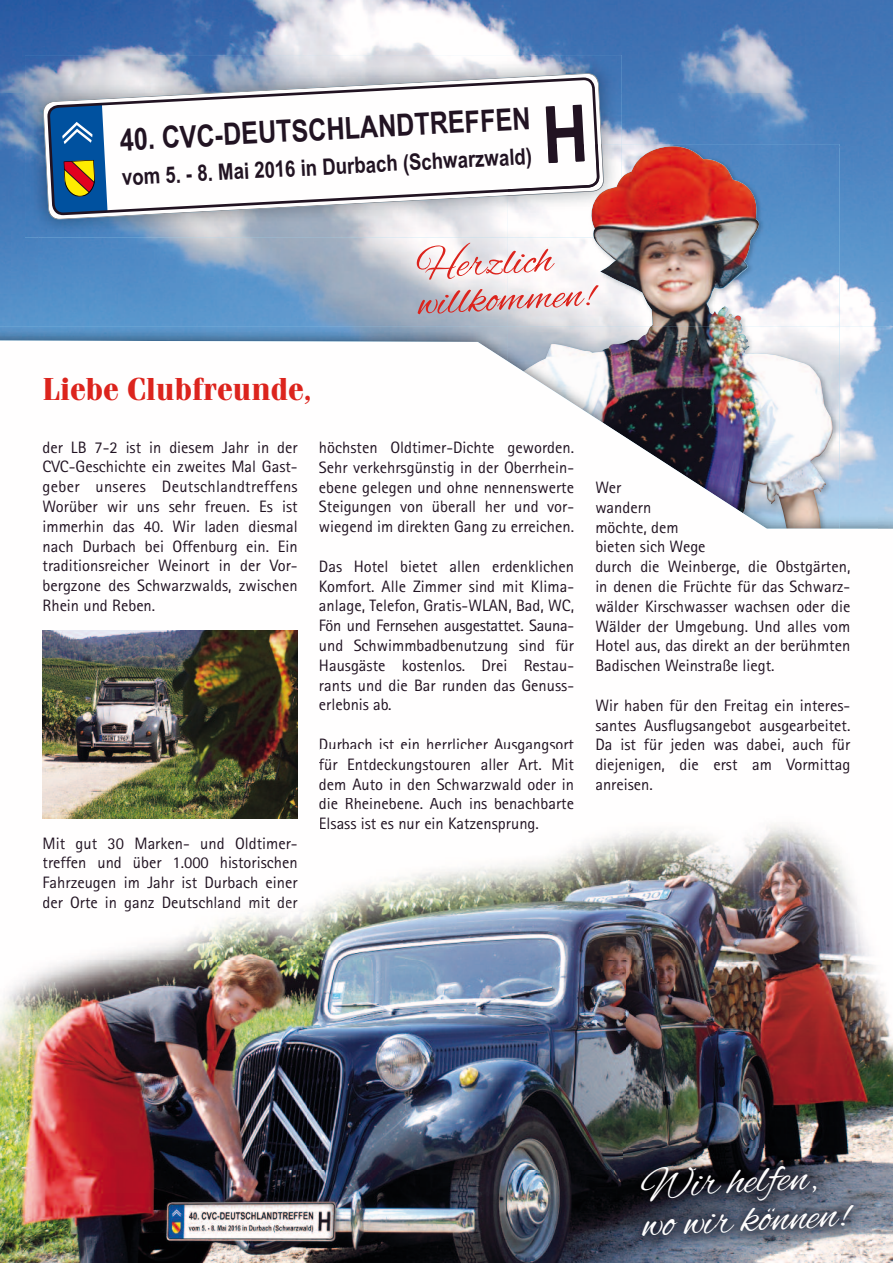
<style>
.page{position:relative;width:893px;height:1263px;background:#fff}
.page>*{position:absolute;margin:0;border:0;box-sizing:border-box;transform-origin:0 0}
.t1{font:45px/39px "Alex Brush";color:#fffefe}
.t2{font:700 33px "Fenice Itc T";color:#dc241d}
.t3{font:700 30.75px "Arial Narrow";color:#211322}
.t4{font:700 22.65px "Arial Narrow";color:#211322}
.t5{font:16.5px/19.8px "Rotis Sans Serif";color:#211322;text-align:justify}
.s1{color:#251926}
</style>
<div class="page">
<img style="left:0;top:0;width:893px;height:93px">
<img style="left:0;top:93px;width:38px;height:233px">
<img style="left:622px;top:93px;width:271px;height:53px">
<img style="left:839px;top:146px;width:54px;height:194px">
<img style="left:38px;top:238px;width:470px;height:88px">
<img style="left:25px;top:55px;width:597px;height:183px">
<svg style="left:43px;top:73px;width:561px;height:146px;background:#b0bbcb"></svg>
<svg style="left:47px;top:77px;width:552px;height:138px"></svg>
<svg style="left:546px;top:105px;width:39px;height:39px"></svg>
<svg style="left:48px;top:104px;width:60px;height:111px;background:#41668a"></svg>
<img style="left:508px;top:144px;width:331px;height:196px">
<img style="left:508px;top:144px;width:114px;height:94px">
<img style="left:508px;top:144px;width:96px;height:52px">
<img style="left:508px;top:144px;width:91px;height:48px">
<img style="left:548px;top:144px;width:37px;height:19px">
<img style="left:508px;top:147px;width:24px;height:23px">
<img style="left:588px;top:146px;width:173px;height:180px">
<img style="left:0;top:326px;width:509px;height:14px">
<img style="left:523px;top:326px;width:310px;height:14px">
<svg style="left:0;top:340px;width:893px;height:410px"></svg>
<img style="left:0;top:750px;width:893px;height:420px">
<img style="left:0;top:1170px;width:626px;height:93px">
<img style="left:840px;top:1170px;width:53px;height:93px">
<img style="left:626px;top:1253px;width:214px;height:10px">
<img style="left:44px;top:837px;width:247px;height:15px">
<img style="left:43px;top:857px;width:255px;height:11px">
<img style="left:44px;top:877px;width:254px;height:14px">
<img style="left:43px;top:896px;width:255px;height:15px">
<img style="left:320px;top:750px;width:254px;height:3px">
<img style="left:319px;top:758px;width:255px;height:15px">
<img style="left:320px;top:778px;width:254px;height:12px">
<img style="left:320px;top:798px;width:254px;height:12px">
<img style="left:320px;top:818px;width:218px;height:15px">
<img style="left:597px;top:750px;width:253px;height:4px">
<img style="left:596px;top:759px;width:254px;height:15px">
<img style="left:596px;top:779px;width:57px;height:11px">
<img style="left:623px;top:1148px;width:248px;height:105px">
<svg style="left:417px;top:243px;width:182px;height:71px"></svg>
<img style="left:43px;top:630px;width:255px;height:189px">
<h3 class="t3" style="left:119px;top:117px;width:413px;rotate:-3deg">40. CVC-DEUTSCHLANDTREFFEN</h3>
<h3 class="t4" style="left:121px;top:160px;width:412px;rotate:-3deg">vom 5. - 8. Mai 2016 in Durbach (Schwarzwald)</h3>
<h2 class="t2" style="left:43px;top:370px;width:271px">Liebe Clubfreunde,</h2>
<p class="t5" style="left:43px;top:439px;width:257px">der LB 7-2 ist in diesem Jahr in der CVC-Geschichte ein zweites Mal Gast&shy;geber unseres Deutschlandtreffens Worüber wir uns sehr freuen. Es ist immerhin das 40. Wir laden diesmal nach Durbach bei Offenburg ein. Ein traditionsreicher Weinort in der Vor&shy;bergzone des Schwarzwalds, zwischen Rhein und Reben.</p>
<p class="t5" style="left:319px;top:439px;width:257px">höchsten Oldtimer-Dichte geworden.<br>Sehr verkehrsgünstig in der Oberrhein&shy;ebene gelegen und ohne nennenswerte Steigungen von überall her und vor&shy;wiegend im direkten Gang zu erreichen.</p>
<p class="t5" style="left:595px;top:479px;width:257px;text-align:left">Wer<br>wandern<br>möchte, dem<br>bieten sich Wege<br>durch die Weinberge, die Obstgärten, in denen die Früchte für das Schwarz&shy;wälder Kirschwasser wachsen oder die<br>Wälder der Umgebung. Und alles vom<br>Hotel aus, das direkt an der berühmten<br>Badischen Weinstraße liegt.</p>
<p class="t5" style="left:595px;top:697px;width:257px">Wir haben für den Freitag ein interes&shy;santes Ausflugsangebot ausgearbeitet.</p>
<p class="t5" style="left:319px;top:558px;width:257px">Das Hotel bietet allen erdenklichen Komfort. Alle Zimmer sind mit Klima&shy;anlage, Telefon, Gratis-WLAN, Bad, WC, Fön und Fernsehen ausgestattet. Sauna&shy;und Schwimmbadbenutzung sind für Hausgäste kostenlos. Drei Restau&shy;rants und die Bar runden das Genuss&shy;erlebnis ab.</p>
<p class="t5" style="left:319px;top:736px;width:257px">Durbach ist ein herrlicher Aus an sort</p>
<p class="t5" style="left:319px;top:736px;width:257px;text-align:left;text-indent:199px">g g<br>für Entdeckungstouren aller Art. Mit dem Auto in den Schwarzwald oder in die Rheinebene. Auch ins benachbarte<br>Elsass ist es nur ein Katzensprung.</p>
<p class="t5" style="left:595px;top:736px;width:257px">Da ist für jeden was dabei, auch für diejenigen, die erst am Vormittag anreisen.</p>
<p class="t5" style="left:43px;top:835px;width:257px">Mit gut 30 Marken- und Oldtimer&shy;treffen und über 1.000 historischen Fahrzeugen im Jahr ist Durbach einer der Orte in ganz Deutschland mit de<span class="s1">r</span></p>
<h1 class="t1" style="left:640px;top:1169px;width:208px;rotate:-3deg">Wir helfen, wo wir können!</h1>
</div>
